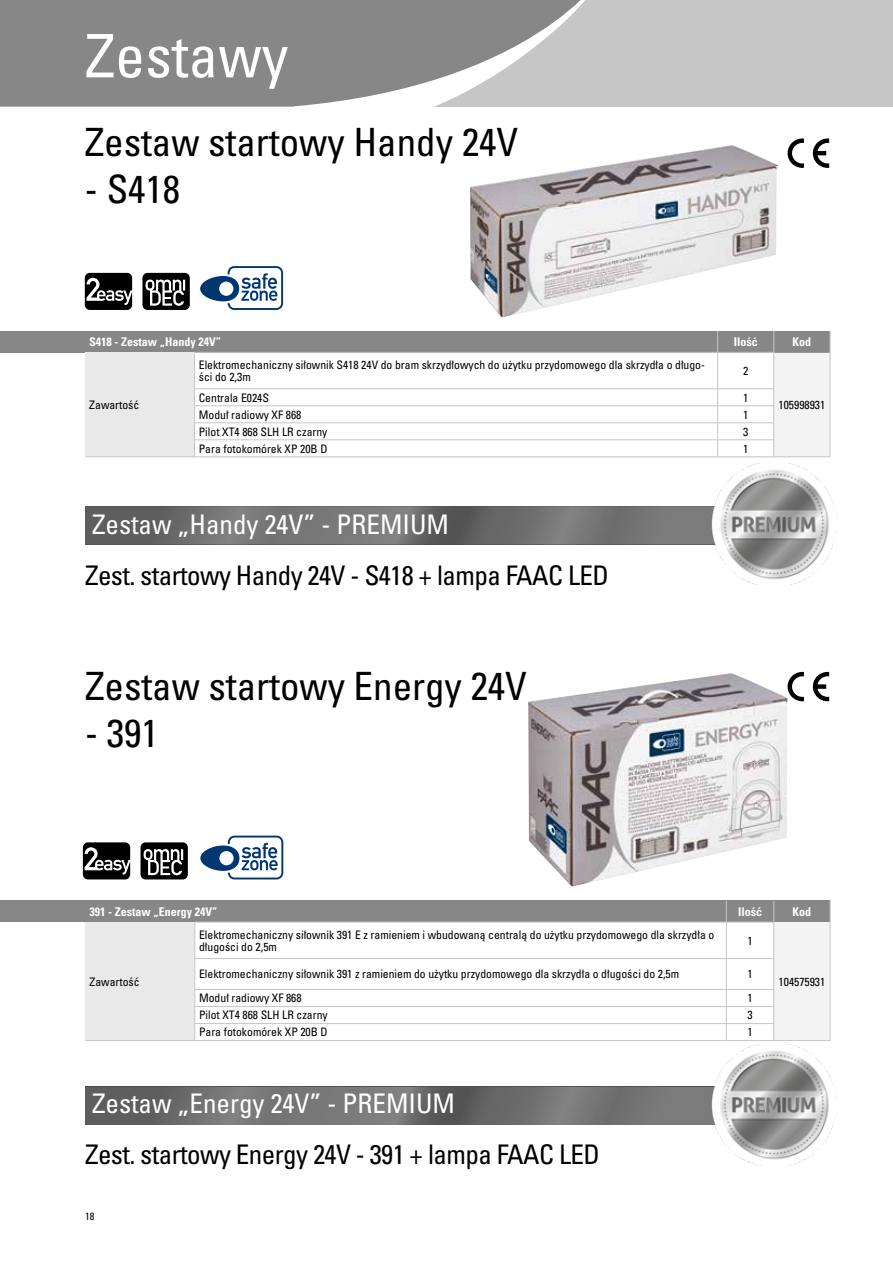
<style>
.page{position:relative;width:893px;height:1263px;background:#fff}
.page>*{position:absolute;margin:0;border:0;box-sizing:border-box;transform-origin:0 0}
.t1{font:60px "Univers CE 57 Condensed";color:#fff}
.t2{font:39px "Univers CE 57 Condensed";color:#000}
.t3{font:27px "Univers CE 57 Condensed";letter-spacing:-.02em;color:#000}
.t4{font:27px "Univers CE 57 Condensed";color:#fff}
.t5{font:12px "Univers CE 67 Condensed Bold";color:#fff}
.t6{font:11.7px/12px "Univers CE 57 Condensed";color:#000}
.t7{font:10.5px "Univers CE 57 Condensed";color:#000}
</style>
<div class="page">
<div style="left:0;top:0;width:893px;height:106px;background:#c6c6c6"></div>
<div style="left:0;top:0;width:293px;height:106px;background:#878787"></div>
<svg style="left:293px;top:0;width:310px;height:107px"></svg>
<svg style="left:788px;top:672px;width:41px;height:29px"></svg>
<img style="left:528px;top:673px;width:260px;height:214px">
<svg style="left:83px;top:842px;width:47px;height:37px;background:#383838"></svg>
<svg style="left:141px;top:842px;width:47px;height:37px"></svg>
<div style="left:228px;top:836px;width:55px;height:43px;border:2px solid #003770;border-radius:6px"></div>
<svg style="left:200px;top:843px;width:78px;height:28px"></svg>
<svg style="left:85px;top:273px;width:47px;height:37px;background:#363636"></svg>
<svg style="left:142px;top:273px;width:48px;height:37px"></svg>
<div style="left:228px;top:266px;width:55px;height:44px;border:2px solid #003770;border-radius:6px"></div>
<svg style="left:200px;top:273px;width:77px;height:28px"></svg>
<img style="left:470px;top:145px;width:308px;height:173px">
<svg style="left:788px;top:138px;width:41px;height:30px"></svg>
<svg style="left:85px;top:1087px;width:616px;height:38px;background:#706f6f"></svg>
<img style="left:701px;top:1044px;width:136px;height:121px">
<div style="left:0;top:901px;width:829px;height:21px;background:#878787"></div>
<svg style="left:85px;top:506px;width:616px;height:38px;background:#6f6f6f"></svg>
<img style="left:701px;top:463px;width:136px;height:122px">
<div style="left:0;top:331px;width:829px;height:21px;background:#878787"></div>
<div style="left:85px;top:922px;width:110px;height:118px;background:#e9e9e9"></div>
<div style="left:774px;top:922px;width:56px;height:118px;background:#f4f4f4"></div>
<hr style="left:85px;top:1040px;width:110px;height:1px;background:#c6c6c6">
<hr style="left:774px;top:1040px;width:56px;height:1px;background:#c6c6c6">
<svg style="left:194px;top:901px;width:637px;height:21px"></svg>
<hr style="left:194px;top:922px;width:532px;height:1px;background:#c6c6c6">
<hr style="left:194px;top:922px;width:1px;height:36px;background:#c6c6c6">
<hr style="left:726px;top:922px;width:48px;height:1px;background:#c6c6c6">
<hr style="left:726px;top:922px;width:1px;height:36px;background:#c6c6c6">
<hr style="left:773px;top:922px;width:1px;height:36px;background:#c6c6c6">
<hr style="left:830px;top:922px;width:1px;height:36px;background:#c6c6c6">
<hr style="left:194px;top:958px;width:532px;height:1px;background:#c6c6c6">
<hr style="left:194px;top:959px;width:1px;height:30px;background:#c6c6c6">
<hr style="left:726px;top:958px;width:48px;height:1px;background:#c6c6c6">
<hr style="left:726px;top:959px;width:1px;height:30px;background:#c6c6c6">
<hr style="left:773px;top:959px;width:1px;height:30px;background:#c6c6c6">
<hr style="left:830px;top:958px;width:1px;height:31px;background:#c6c6c6">
<hr style="left:194px;top:989px;width:532px;height:1px;background:#c6c6c6">
<hr style="left:726px;top:989px;width:48px;height:1px;background:#c6c6c6">
<svg style="left:194px;top:990px;width:1px;height:50px"></svg>
<svg style="left:726px;top:990px;width:1px;height:50px"></svg>
<svg style="left:773px;top:990px;width:1px;height:50px"></svg>
<svg style="left:830px;top:989px;width:1px;height:51px"></svg>
<hr style="left:194px;top:1006px;width:532px;height:1px;background:#c6c6c6">
<hr style="left:194px;top:1023px;width:532px;height:1px;background:#c6c6c6">
<hr style="left:195px;top:1040px;width:531px;height:1px;background:#c6c6c6">
<hr style="left:726px;top:1006px;width:48px;height:1px;background:#c6c6c6">
<hr style="left:726px;top:1023px;width:48px;height:1px;background:#c6c6c6">
<hr style="left:726px;top:1040px;width:48px;height:1px;background:#c6c6c6">
<div style="left:85px;top:352px;width:110px;height:105px;background:#e9e9e9"></div>
<div style="left:774px;top:352px;width:56px;height:105px;background:#f4f4f4"></div>
<hr style="left:85px;top:456px;width:110px;height:1px;background:#c6c6c6">
<svg style="left:717px;top:331px;width:114px;height:21px"></svg>
<hr style="left:194px;top:352px;width:524px;height:1px;background:#c6c6c6">
<hr style="left:194px;top:353px;width:1px;height:35px;background:#c6c6c6">
<hr style="left:718px;top:352px;width:56px;height:1px;background:#c6c6c6">
<hr style="left:717px;top:353px;width:1px;height:35px;background:#c6c6c6">
<hr style="left:830px;top:352px;width:1px;height:37px;background:#c6c6c6">
<hr style="left:194px;top:388px;width:524px;height:1px;background:#c6c6c6">
<hr style="left:718px;top:388px;width:56px;height:1px;background:#c6c6c6">
<svg style="left:194px;top:389px;width:1px;height:67px"></svg>
<svg style="left:717px;top:389px;width:1px;height:67px"></svg>
<svg style="left:830px;top:389px;width:1px;height:67px"></svg>
<hr style="left:194px;top:405px;width:524px;height:1px;background:#c6c6c6">
<hr style="left:194px;top:422px;width:524px;height:1px;background:#c6c6c6">
<hr style="left:194px;top:439px;width:524px;height:1px;background:#c6c6c6">
<hr style="left:195px;top:456px;width:523px;height:1px;background:#c6c6c6">
<hr style="left:718px;top:405px;width:56px;height:1px;background:#c6c6c6">
<hr style="left:718px;top:422px;width:56px;height:1px;background:#c6c6c6">
<hr style="left:718px;top:439px;width:56px;height:1px;background:#c6c6c6">
<hr style="left:718px;top:456px;width:56px;height:1px;background:#c6c6c6">
<hr style="left:774px;top:352px;width:56px;height:1px;background:#878787">
<hr style="left:773px;top:353px;width:1px;height:35px;background:#c6c6c6">
<svg style="left:773px;top:389px;width:1px;height:67px"></svg>
<hr style="left:774px;top:456px;width:56px;height:1px;background:#c6c6c6">
<h1 class="t1" style="left:85px;top:22px;width:205px">Zestawy</h1>
<h2 class="t2" style="left:85px;top:120px;width:435px">Zestaw startowy Handy 24V</h2>
<h2 class="t2" style="left:85px;top:167px;width:97px">- S418</h2>
<p class="t5" style="left:89px;top:335px;width:133px">S418 - Zestaw „Handy 24V”</p>
<p class="t5" style="left:734px;top:335px;width:25px">Ilość</p>
<p class="t5" style="left:793px;top:335px;width:20px">Kod</p>
<p class="t6" style="left:89px;top:399px;width:52px">Zawartość</p>
<p class="t6" style="left:199px;top:359px;width:508px">Elektromechaniczny siłownik S418 24V do bram skrzydłowych do użytku przydomowego dla skrzydła o długo&shy;ści do 2,3m</p>
<p class="t6" style="left:743px;top:365px;width:7px">2</p>
<p class="t6" style="left:199px;top:392px;width:72px">Centrala E024S</p>
<p class="t6" style="left:743px;top:392px;width:7px">1</p>
<p class="t6" style="left:199px;top:409px;width:104px">Moduł radiowy XF 868</p>
<p class="t6" style="left:743px;top:409px;width:7px">1</p>
<p class="t6" style="left:199px;top:426px;width:130px">Pilot XT4 868 SLH LR czarny</p>
<p class="t6" style="left:743px;top:426px;width:7px">3</p>
<p class="t6" style="left:199px;top:443px;width:130px">Para fotokomórek XP 20B D</p>
<p class="t6" style="left:743px;top:443px;width:7px">1</p>
<h3 class="t4" style="left:92px;top:509px;width:358px">Zestaw „Handy 24V” - PREMIUM</h3>
<h3 class="t3" style="left:85px;top:560px;width:525px">Zest. startowy Handy 24V - S418 + lampa FAAC LED</h3>
<p class="t6" style="left:779px;top:399px;width:48px">105998931</p>
<h2 class="t2" style="left:85px;top:664px;width:443px">Zestaw startowy Energy 24V</h2>
<h2 class="t2" style="left:85px;top:711px;width:75px">- 391</h2>
<p class="t5" style="left:90px;top:905px;width:129px">391 - Zestaw „Energy 24V”</p>
<p class="t5" style="left:738px;top:905px;width:25px">Ilość</p>
<p class="t5" style="left:793px;top:905px;width:20px">Kod</p>
<p class="t6" style="left:90px;top:976px;width:52px">Zawartość</p>
<p class="t6" style="left:199px;top:929px;width:517px">Elektromechaniczny siłownik 391 E z ramieniem i wbudowaną centralą do użytku przydomowego dla skrzydła o długości do 2,5m</p>
<p class="t6" style="left:747px;top:935px;width:7px">1</p>
<p class="t6" style="left:199px;top:968px;width:482px">Elektromechaniczny siłownik 391 z ramieniem do użytku przydomowego dla skrzydła o długości do 2,5m</p>
<p class="t6" style="left:747px;top:968px;width:7px">1</p>
<p class="t6" style="left:199px;top:992px;width:104px">Moduł radiowy XF 868</p>
<p class="t6" style="left:747px;top:992px;width:7px">1</p>
<p class="t6" style="left:199px;top:1009px;width:130px">Pilot XT4 868 SLH LR czarny</p>
<p class="t6" style="left:747px;top:1009px;width:7px">3</p>
<p class="t6" style="left:199px;top:1026px;width:130px">Para fotokomórek XP 20B D</p>
<p class="t6" style="left:747px;top:1026px;width:7px">1</p>
<h3 class="t4" style="left:92px;top:1088px;width:364px">Zestaw „Energy 24V” - PREMIUM</h3>
<h3 class="t3" style="left:85px;top:1139px;width:516px">Zest. startowy Energy 24V - 391 + lampa FAAC LED</h3>
<p class="t7" style="left:85px;top:1210px;width:11px">18</p>
<p class="t6" style="left:779px;top:976px;width:48px">104575931</p>
</div>
